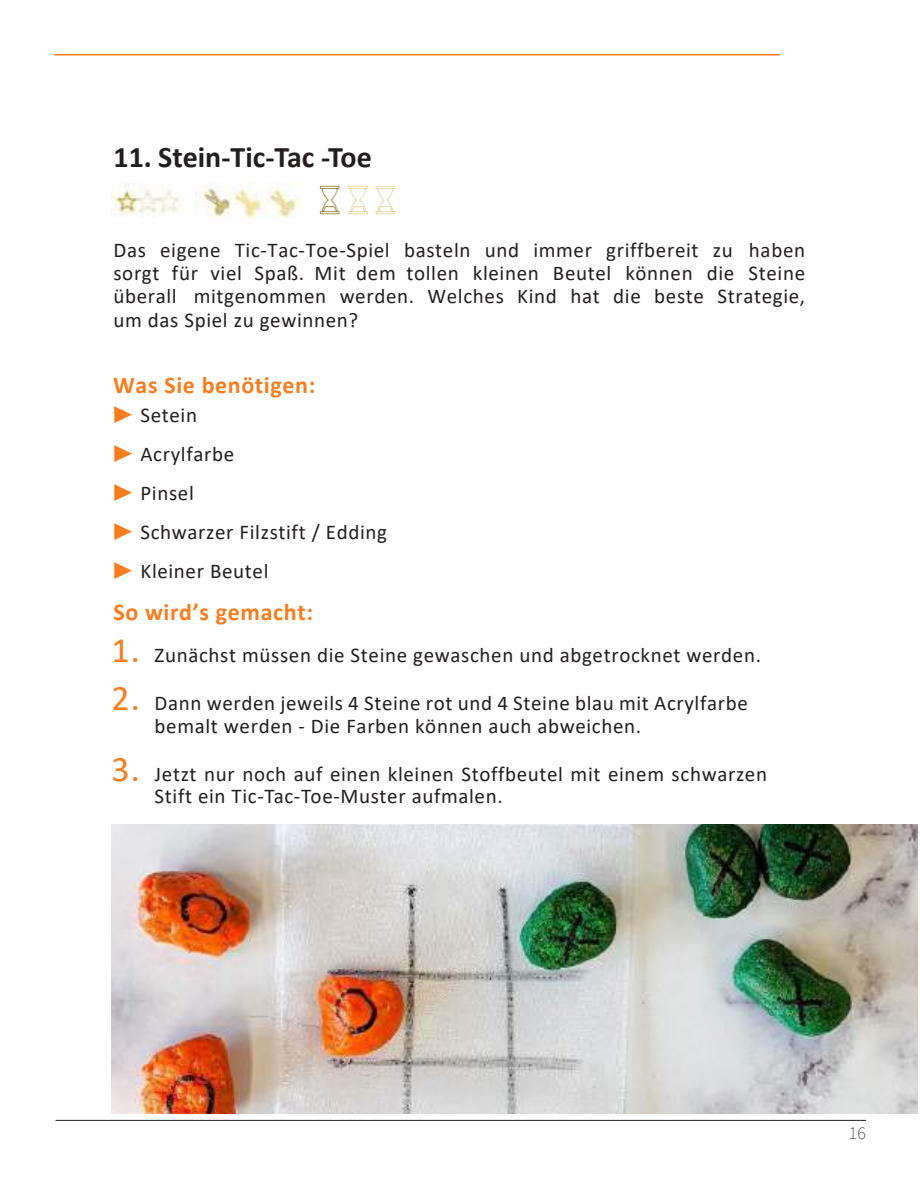
<style>
.page{position:relative;width:920px;height:1188px;background:#fff}
.page>*{position:absolute;margin:0;border:0;box-sizing:border-box;transform-origin:0 0}
.t1{font:700 30px "Calibri";color:#241f1f}
.t2{font:700 24px "Calibri";letter-spacing:.025em;color:#f87d1e}
.t3{font:21px/39px "Calibri";letter-spacing:.03em;color:#241f1f}
.t4{font:200 18px "Source Sans Pro";color:#241f1f}
.s1{font-family:"Source Sans Pro";font-weight:300;color:#f87d1e}
.s2{font-size:36px;color:#f87d1e}
</style>
<div class="page">
<hr style="left:56px;top:1120px;width:810px;height:1px;background:#241f1f">
<hr style="left:54px;top:54px;width:725px;height:2px;background:#f87d1e">
<img style="left:111px;top:824px;width:806px;height:289px">
<img style="left:196px;top:183px;width:104px;height:36px">
<img style="left:319px;top:185px;width:77px;height:30px">
<img style="left:112px;top:183px;width:72px;height:33px">
<h1 class="t1" style="left:113px;top:135px;width:260px">11. Stein-Tic-Tac -Toe</h1>
<p class="t3" style="left:113px;top:237px;width:693px;line-height:23.5px;text-align:justify">Das eigene Tic-Tac-Toe-Spiel basteln und immer griffbereit zu haben sorgt für viel Spaß. Mit dem tollen kleinen Beutel können die Steine überall mitgenommen werden. Welches Kind hat die beste Strategie, um das Spiel zu gewinnen?</p>
<p class="t2" style="left:113px;top:368px;width:204px">Was Sie benötigen:</p>
<p class="t3" style="left:113px;top:395px;width:275px"><span class="s1">▶</span> Setein<br><span class="s1">▶</span> Acrylfarbe<br><span class="s1">▶</span> Pinsel<br><span class="s1">▶</span> Schwarzer Filzstift / Edding <span class="s1">▶</span> Kleiner Beutel</p>
<p class="t2" style="left:113px;top:595px;width:201px">So wird’s gemacht:</p>
<p class="t3" style="left:111px;top:635px;width:651px"><span class="s2">1.</span> Zunächst müssen die Steine gewaschen und abgetrocknet werden.</p>
<p class="t3" style="left:155px;top:691px;width:594px;line-height:23px;text-indent:-43px"><span class="s2">2.</span> Dann werden jeweils 4 Steine rot und 4 Steine blau mit Acrylfarbe bemalt werden - Die Farben können auch abweichen.</p>
<p class="t3" style="left:155px;top:762px;width:614px;line-height:22.5px;text-indent:-43px"><span class="s2">3.</span> Jetzt nur noch auf einen kleinen Stoffbeutel mit einem schwarzen<br>Stift ein Tic-Tac-Toe-Muster aufmalen.</p>
<p class="t4" style="left:849px;top:1121px;width:18px">16</p>
</div>
